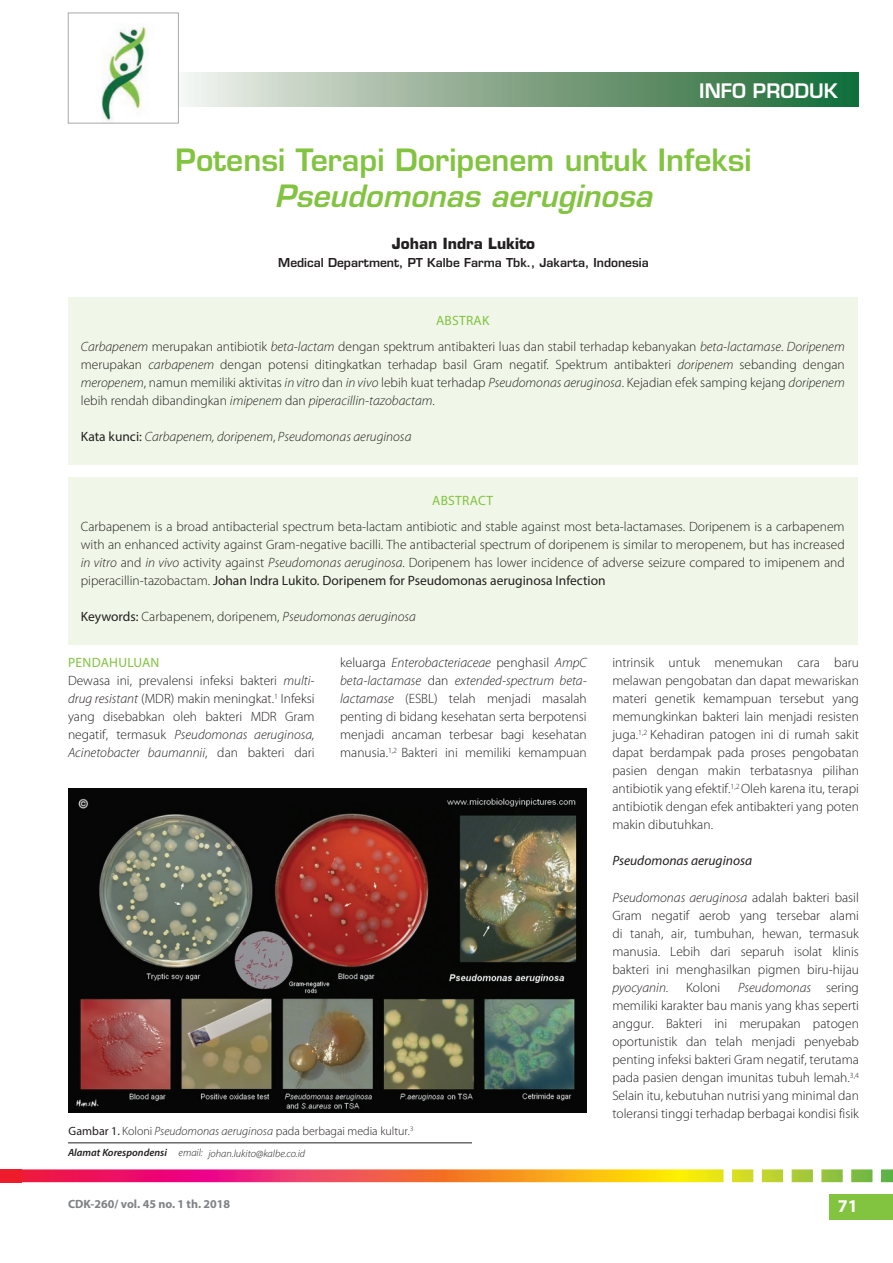
<style>
.page{position:relative;width:893px;height:1263px;background:#fff}
.page>*{position:absolute;margin:0;border:0;box-sizing:border-box;transform-origin:0 0}
.t1{font:600 30px "Eurostile LT Std";color:#82c340}
.t2{font:italic 600 30px "Eurostile LT Std";color:#82c340}
.t3{font:600 19.5px "Eurostile LT Std";color:#fff}
.t4{font:700 18px "Myriad Pro";color:#fff}
.t5{font:700 15px "Eurostile LT Std";color:#231f20}
.t6{font:300 13.5px/18px "Myriad Pro";color:#231f20;text-align:justify}
.t7{font:italic 300 13.5px "Myriad Pro";color:#231f20}
.t8{font:italic 13.5px "Myriad Pro";color:#231f20}
.t9{font:13.5px "Myriad Pro";letter-spacing:.02em;color:#82c340}
.t10{font:300 12px "Myriad Pro";color:#231f20}
.t11{font:600 12px "Eurostile LT Std";color:#231f20}
.t12{font:700 12px "Myriad Pro";color:#808285}
.t13{font:italic 300 10.5px "Myriad Pro";color:#231f20}
.s1{font-weight:400;color:#82c340}
.s2{font-style:italic}
.s3{font-weight:400;font-style:normal}
.s4{font-style:normal}
.s5{font-weight:400}
.s6{font-weight:600}
</style>
<div class="page">
<div style="left:166px;top:72px;width:693px;height:35px;background:linear-gradient(to right,#f6eeea,#16652f)"></div>
<img style="left:101px;top:26px;width:76px;height:95px">
<div style="left:68px;top:13px;width:111px;height:110px;border:1px solid #a8a9ad"></div>
<div style="left:829px;top:1194px;width:64px;height:26px;background:#82c340"></div>
<svg style="left:21px;top:1169px;width:872px;height:13px;background:#e87f51"></svg>
<div style="left:0;top:1169px;width:21px;height:13px;background:#ee1b2b"></div>
<hr style="left:68px;top:1142px;width:404px;height:1px;background:#231f20">
<div style="left:68px;top:297px;width:789px;height:168px;background:#f0f7e8"></div>
<div style="left:68px;top:478px;width:789px;height:167px;background:#f0f7e8"></div>
<img style="left:68px;top:789px;width:518px;height:324px">
<h2 class="t3" style="left:699px;top:79px;width:140px">INFO PRODUK</h2>
<h1 class="t1" style="left:175px;top:142px;width:577px">Potensi Terapi Doripenem untuk Infeksi</h1>
<h1 class="t2" style="left:275px;top:178px;width:379px">Pseudomonas aeruginosa</h1>
<p class="t5" style="left:392px;top:234px;width:145px">Johan Indra Lukito</p>
<p class="t11" style="left:278px;top:255px;width:372px">Medical Department, PT Kalbe Farma Tbk., Jakarta, Indonesia</p>
<p class="t6" style="left:81px;top:308px;width:765px;line-height:26.1px;text-align:center"><span class="s1">ABSTRAK<br></span><span class="s2">Carbapenem</span> merupakan antibiotik <span class="s2">beta-lactam</span> dengan spektrum antibakteri luas dan stabil terhadap kebanyakan <span class="s2">beta-lactamase</span>. <span class="s2">Doripenem</span></p>
<p class="t6" style="left:81px;top:356px;width:765px">merupakan <span class="s2">carbapenem</span> dengan potensi ditingkatkan terhadap basil Gram negatif<span class="s2">.</span> Spektrum antibakteri <span class="s2">doripenem</span> sebanding dengan <span class="s2">meropenem</span>, namun memiliki aktivitas <span class="s2">in vitro</span> dan <span class="s2">in vivo</span> lebih kuat terhadap <span class="s2">Pseudomonas aeruginosa</span>. Kejadian efek samping kejang <span class="s2">doripenem </span>lebih rendah dibandingkan <span class="s2">imipenem</span> dan <span class="s2">piperacillin-tazobactam</span>.</p>
<p class="t7" style="left:81px;top:428px;width:332px"><span class="s3">Kata kunci:</span> Carbapenem, doripenem<span class="s4">,</span> Pseudomonas aeruginosa</p>
<p class="t9" style="left:432px;top:492px;width:63px">ABSTRACT</p>
<p class="t6" style="left:81px;top:518px;width:765px">Carbapenem is a broad antibacterial spectrum beta-lactam antibiotic and stable against most beta-lactamases. Doripenem is a carbapenem with an enhanced activity against Gram-negative bacilli. The antibacterial spectrum of doripenem is similar to meropenem, but has increased <span class="s2">in vitro</span> and <span class="s2">in vivo</span> activity against <span class="s2">Pseudomonas aeruginosa</span>. Doripenem has lower incidence of adverse seizure compared to imipenem and piperacillin-tazobactam. <span class="s5">Johan Indra Lukito. Doripenem for Pseudomonas aeruginosa Infection</span></p>
<p class="t6" style="left:81px;top:608px;width:337px"><span class="s5">Keywords:</span> Carbapenem, doripenem, <span class="s2">Pseudomonas aeruginosa</span></p>
<p class="t6" style="left:68px;top:654px;width:248px;text-align:left"><span class="s1">PENDAHULUAN<br></span>Dewasa ini, prevalensi infeksi bakteri <span class="s2">multi&shy;drug resistant</span> (MDR) makin meningkat.<sup>1</sup> Infeksi yang disebabkan oleh bakteri MDR Gram negatif, termasuk <span class="s2">Pseudomonas aeruginosa, Acinetobacter baumannii</span>, dan bakteri dari</p>
<p class="t6" style="left:340px;top:654px;width:248px">keluarga <span class="s2">Enterobacteriaceae</span> penghasil <span class="s2">AmpC beta-lactamase</span> dan <span class="s2">extended-spectrum beta&shy;lactamase</span> (ESBL) telah menjadi masalah penting di bidang kesehatan serta berpotensi menjadi ancaman terbesar bagi kesehatan manusia.<sup>1,2</sup> Bakteri ini memiliki kemampuan</p>
<p class="t6" style="left:612px;top:654px;width:248px">intrinsik untuk menemukan cara baru melawan pengobatan dan dapat mewariskan materi genetik kemampuan tersebut yang memungkinkan bakteri lain menjadi resisten juga.<sup>1,2</sup> Kehadiran patogen ini di rumah sakit dapat berdampak pada proses pengobatan pasien dengan makin terbatasnya pilihan antibiotik yang efektif.<sup>1,2</sup> Oleh karena itu, terapi antibiotik dengan efek antibakteri yang poten makin dibutuhkan.</p>
<p class="t8" style="left:612px;top:852px;width:141px">Pseudomonas aeruginosa</p>
<p class="t6" style="left:612px;top:889px;width:248px"><span class="s2">Pseudomonas aeruginosa</span> adalah bakteri basil Gram negatif aerob yang tersebar alami di tanah, air, tumbuhan, hewan, termasuk manusia. Lebih dari separuh isolat klinis bakteri ini menghasilkan pigmen biru-hijau <span class="s2">pyocyanin</span>.</p>
<p class="t6" style="left:686px;top:979px;width:36px">Koloni</p>
<p class="t6" style="left:612px;top:979px;width:248px;text-indent:126px"><span class="s2">Pseudomonas</span> sering memiliki karakter bau manis yang khas seperti anggur. Bakteri ini merupakan patogen oportunistik dan telah menjadi penyebab penting infeksi bakteri Gram negatif, terutama pada pasien dengan imunitas tubuh lemah.<sup>3,4<br></sup>Selain itu, kebutuhan nutrisi yang minimal dan toleransi tinggi terhadap berbagai kondisi fisik</p>
<p class="t10" style="left:69px;top:1125px;width:346px"><span class="s5">Gambar 1.</span> Koloni <span class="s2">Pseudomonas aeruginosa</span> pada berbagai media kultur.<sup>3</sup></p>
<p class="t13" style="left:68px;top:1147px;width:239px"><span class="s6">Alamat Korespondensi</span> email: johan.lukito@kalbe.co.id</p>
<p class="t12" style="left:68px;top:1196px;width:164px">CDK-260/ vol. 45 no. 1 th. 2018</p>
<h3 class="t4" style="left:838px;top:1194px;width:21px">71</h3>
</div>
